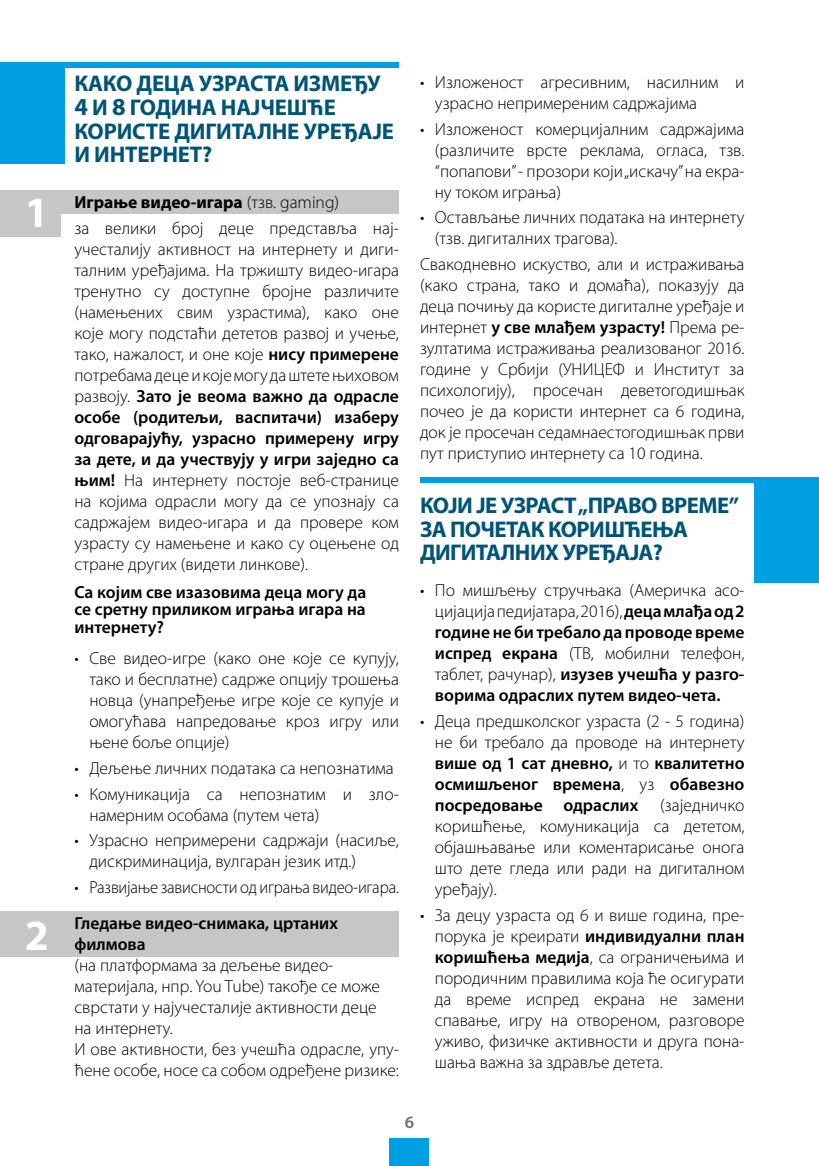
<style>
.page{position:relative;width:819px;height:1166px;background:#fff}
.page>*{position:absolute;margin:0;border:0;box-sizing:border-box;transform-origin:0 0}
.t1{font:700 43.4px "Myriad Pro";color:#fff}
.t2{font:700 22.75px/23.6px "Myriad Pro";letter-spacing:-.02em;color:#005477}
.t3{font:300 17.5px/21px "Myriad Pro";color:#000}
.t4{font:600 17.5px/21px "Myriad Pro";color:#000;text-align:justify}
.t5{font:300 17.5px "Myriad Pro";color:#000;scale:.95 1}
.t6{font:600 17.5px "Myriad Pro";color:#6f6f6e}
.s1{font-size:24.5px}
.s2{font-weight:700}
.s3{font-weight:600}
.s4{font-weight:300}
</style>
<div class="page">
<div style="left:389px;top:1138px;width:40px;height:28px;background:#009ee3"></div>
<div style="left:0;top:911px;width:399px;height:46px;background:#c5c6c6"></div>
<div style="left:0;top:191px;width:61px;height:46px;background:#c5c6c6"></div>
<hr style="left:818px;top:416px;width:1px;height:64px;background:#009ee3">
<div style="left:0;top:190px;width:399px;height:24px;background:#c5c6c6"></div>
<div style="left:0;top:65px;width:64px;height:99px;background:#009ee3"></div>
<div style="left:754px;top:477px;width:65px;height:106px;background:#009ee3"></div>
<div style="left:420px;top:477px;width:377px;height:5px;background:#009ee3"></div>
<div style="left:0;top:62px;width:399px;height:5px;background:#009ee3"></div>
<h1 class="t1" style="left:25px;top:184px;width:26px">1</h1>
<h1 class="t1" style="left:25px;top:907px;width:26px">2</h1>
<h2 class="t2" style="left:74px;top:71px;width:321px">КАКО ДЕЦА УЗРАСТА ИЗМЕЂУ<br><span class="s1">4</span> И <span class="s1">8</span> ГОДИНА НАЈЧЕШЋЕ<br>КОРИСТЕ ДИГИТАЛНЕ УРЕЂАЈЕ<br>И ИНТЕРНЕТ?</h2>
<p class="t3" style="left:74px;top:190px;width:326px;line-height:25.9px"><span class="s2">Играње видео-игара</span> (тзв. gaming)<br>за велики број деце представља нај-</p>
<p class="t3" style="left:74px;top:239px;width:326px;text-align:justify">учесталију активност на интернету и диги&shy;талним уређајима. На тржишту видео-игара тренутно су доступне бројне различите (намењених свим узрастима), како оне које могу подстаћи дететов развој и учење, тако, нажалост, и оне које <span class="s3">нису примерене </span>потребама деце и које могу да штете њиховом развоју. <span class="s3">Зато је веома важно да одрасле особе (родитељи, васпитачи) изаберу одговарајућу, узрасно примерену игру за дете, и да учествују у игри заједно са њим!</span> На интернету постоје веб-странице на којима одрасли могу да се упознају са садржајем видео-игара и да провере ком узрасту су намењене и како су оцењене од стране других (видети линкове).</p>
<p class="t4" style="left:74px;top:583px;width:293px;line-height:17.5px">Са којим све изазовима деца могу да се сретну приликом играња игара на интернету?</p>
<p class="t3" style="left:89px;top:647px;width:311px;text-align:justify;text-indent:-15px">• Све видео-игре (како оне које се купују, тако и бесплатне) садрже опцију трошења новца (унапређење игре које се купује и омогућава напредовање кроз игру или њене боље опције)</p>
<p class="t3" style="left:74px;top:757px;width:321px">• Дељење личних података са непознатима</p>
<p class="t3" style="left:89px;top:783px;width:311px;text-indent:-15px">• Комуникација са непознатим и зло&shy;намерним особама (путем чета)</p>
<p class="t3" style="left:89px;top:830px;width:311px;text-indent:-15px">• Узрасно непримерени садржаји (насиље, дискриминација, вулгаран језик итд.)</p>
<p class="t5" style="left:74px;top:878px;width:343px">• Развијање зависности од играња видео-игара.</p>
<p class="t4" style="left:74px;top:913px;width:265px">Гледање видео-снимака, цртаних филмова</p>
<p class="t3" style="left:74px;top:955px;width:326px">(на платформама за дељење видео&shy;материјала, нпр. You Tube) такође се може сврстати у најучесталије активности деце<br>на интернету.<br>И ове активности, без учешћа одрасле, упу&shy;ћене особе, носе са собом одређене ризике:</p>
<p class="t3" style="left:435px;top:71px;width:311px;text-indent:-15px">• Изложеност агресивним, насилним и узрасно непримереним садржајима</p>
<p class="t3" style="left:435px;top:118px;width:311px;text-align:justify;text-indent:-15px">• Изложеност комерцијалним садржајима (различите врсте реклама, огласа, тзв. “попапови” - прозори који „искачу” на екра&shy;ну током играња)</p>
<p class="t3" style="left:435px;top:207px;width:311px;text-indent:-15px">• Остављање личних података на интернету (тзв. дигиталних трагова).</p>
<p class="t3" style="left:420px;top:254px;width:326px;text-align:justify">Свакодневно искуство, али и истраживања (како страна, тако и домаћа), показују да деца почињу да користе дигиталне уређаје и интернет <span class="s3">у све млађем узрасту!</span> Према ре&shy;зултатима истраживања реализованог 2016. године у Србији (УНИЦЕФ и Институт за психологију), просечан деветогодишњак почео је да користи интернет са 6 година, док је просечан седамнаестогодишњак први пут приступио интернету са 10 година.</p>
<h2 class="t2" style="left:420px;top:493px;width:320px">КОЈИ ЈЕ УЗРАСТ „ПРАВО ВРЕМЕ”<br>ЗА ПОЧЕТАК КОРИШЋЕЊА<br>ДИГИТАЛНИХ УРЕЂАЈА?</h2>
<p class="t4" style="left:435px;top:580px;width:311px;text-indent:-15px"><span class="s4">• По мишљењу стручњака (Америчка асо&shy;цијација педијатара, 2016),</span> деца млађа од 2 године не би требало да проводе време испред екрана <span class="s4">(ТВ, мобилни телефон, таблет, рачунар),</span> изузев учешћа у разго&shy;ворима одраслих путем видео-чета.</p>
<p class="t3" style="left:435px;top:711px;width:311px;text-align:justify;text-indent:-15px">• Деца предшколског узраста (2 - 5 година) не би требало да проводе на интернету <span class="s3">више од 1 сат дневно,</span> и то <span class="s3">квалитетно осмишљеног времена</span>, уз <span class="s3">обавезно посредовање одраслих</span> (заједничко коришћење, комуникација са дететом, објашњавање или коментарисање онога што дете гледа или ради на дигиталном уређају).</p>
<p class="t3" style="left:435px;top:905px;width:311px;text-align:justify;text-indent:-15px">• За децу узраста од 6 и више година, пре&shy;порука је креирати <span class="s3">индивидуални план коришћења медија</span>, са ограничењима и породичним правилима која ће осигурати да време испред екрана не замени спавање, игру на отвореном, разговоре уживо, физичке активности и друга пона&shy;шања важна за здравље детета.</p>
<p class="t6" style="left:405px;top:1112px;width:11px">6</p>
</div>
